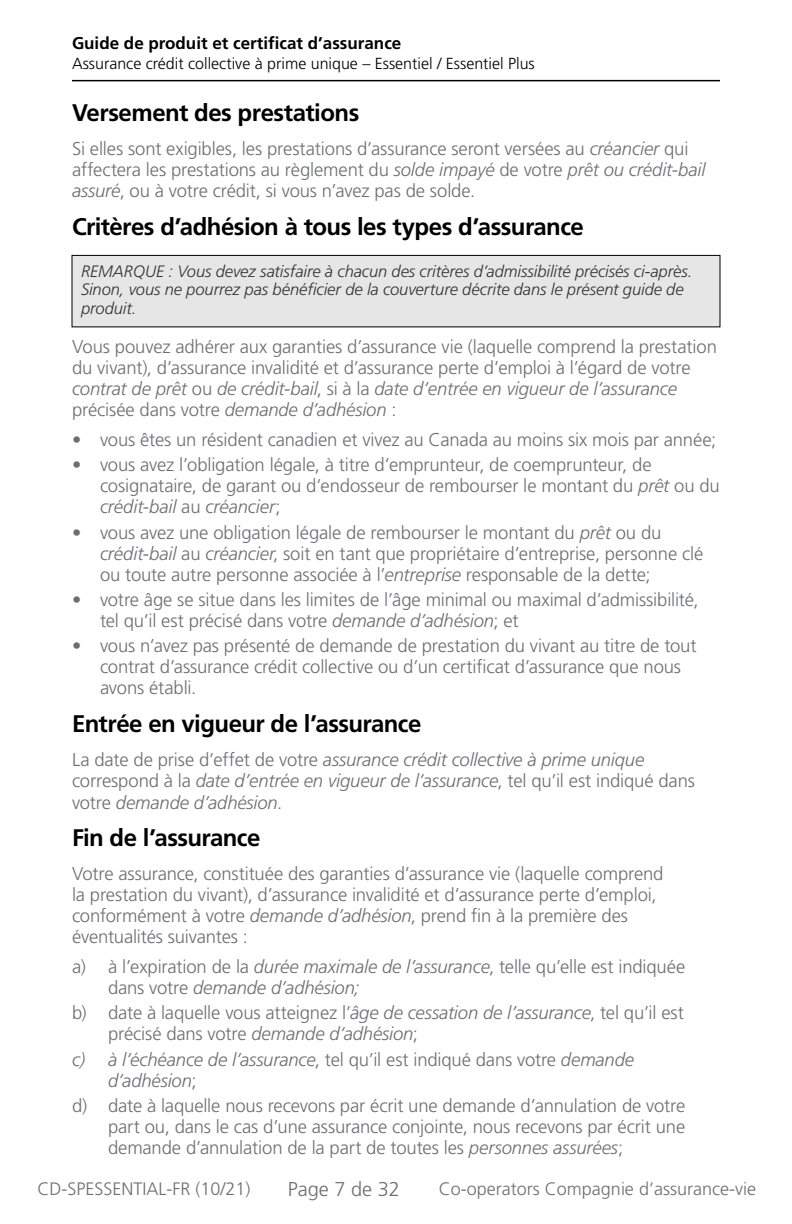
<style>
.page{position:relative;width:792px;height:1224px;background:#fff}
.page>*{position:absolute;margin:0;border:0;box-sizing:border-box;transform-origin:0 0}
.t1{font:700 24px "Frutiger LT Std";letter-spacing:-.02em;color:#000}
.t2{font:300 20px "Frutiger LT Std";color:#6d6e71}
.t3{font:300 18.4px/21px "Frutiger LT Std";letter-spacing:-.01em;color:#6d6e71}
.t4{font:italic 300 18.4px/21.2px "Frutiger LT Std";letter-spacing:-.01em;color:#6d6e71}
.t5{font:300 18px "Frutiger LT Std";color:#6d6e71}
.t6{font:700 17px "Frutiger LT Std";color:#000}
.t7{font:italic 300 16.4px/18.4px "Frutiger LT Std";letter-spacing:-.005em;color:#333}
.t8{font:300 16px "Frutiger LT Std";color:#000}
.s1{font-style:italic}
.s2{font-style:normal}
</style>
<div class="page">
<hr style="left:73px;top:80px;width:646px;height:1px;background:#000">
<div style="left:72px;top:255px;width:648px;height:72px;background:#e6e6e6"></div>
<div style="left:72px;top:255px;width:648px;height:72px;border:1px solid #000"></div>
<p class="t6" style="left:72px;top:33px;width:331px">Guide de produit et certificat d’assurance</p>
<p class="t8" style="left:72px;top:54px;width:464px">Assurance crédit collective à prime unique – Essentiel / Essentiel Plus</p>
<h3 class="t1" style="left:72px;top:98px;width:289px">Versement des prestations</h3>
<p class="t3" style="left:72px;top:138px;width:635px">Si elles sont exigibles, les prestations d’assurance seront versées au <span class="s1">créancier</span> qui affectera les prestations au règlement du <span class="s1">solde impayé</span> de votre <span class="s1">prêt ou crédit-bail assuré</span>, ou à votre crédit, si vous n’avez pas de solde.</p>
<h3 class="t1" style="left:72px;top:212px;width:513px">Critères d’adhésion à tous les types d’assurance</h3>
<p class="t7" style="left:81px;top:262px;width:613px">REMARQUE : Vous devez satisfaire à chacun des critères d’admissibilité précisés ci-après.<br>Sinon, vous ne pourrez pas bénéficier de la couverture décrite dans le présent guide de produit.</p>
<p class="t3" style="left:72px;top:337px;width:646px">Vous pouvez adhérer aux garanties d’assurance vie (laquelle comprend la prestation du vivant), d’assurance invalidité et d’assurance perte d’emploi à l’égard de votre <span class="s1">contrat de prêt</span> ou <span class="s1">de crédit-bail</span>, si à la <span class="s1">date d’entrée en vigueur de l’assurance </span>précisée dans votre <span class="s1">demande d’adhésion</span> :</p>
<p class="t3" style="left:72px;top:430px;width:646px">• vous êtes un résident canadien et vivez au Canada au moins six mois par année;</p>
<p class="t3" style="left:100px;top:455px;width:621px;text-indent:-28px">• vous avez l’obligation légale, à titre d’emprunteur, de coemprunteur, de cosignataire, de garant ou d’endosseur de rembourser le montant du <span class="s1">prêt</span> ou du <span class="s1">crédit-bail</span> au <span class="s1">créancier</span>;</p>
<p class="t3" style="left:100px;top:522px;width:605px;text-indent:-28px">• vous avez une obligation légale de rembourser le montant du <span class="s1">prêt</span> ou du <span class="s1">crédit-bail</span> au <span class="s1">créancier</span>, soit en tant que propriétaire d’entreprise, personne clé ou toute autre personne associée à l’<span class="s1">entreprise</span> responsable de la dette;</p>
<p class="t3" style="left:100px;top:590px;width:600px;text-indent:-28px">• votre âge se situe dans les limites de l’âge minimal ou maximal d’admissibilité, tel qu’il est précisé dans votre <span class="s1">demande d’adhésion</span>; et</p>
<p class="t3" style="left:100px;top:636px;width:598px;text-indent:-28px">• vous n’avez pas présenté de demande de prestation du vivant au titre de tout contrat d’assurance crédit collective ou d’un certificat d’assurance que nous avons établi.</p>
<h3 class="t1" style="left:72px;top:709px;width:351px">Entrée en vigueur de l’assurance</h3>
<p class="t4" style="left:72px;top:749px;width:624px"><span class="s2">La date de prise d’effet de votre</span> assurance crédit collective à prime unique <span class="s2">correspond à la</span> date d’entrée en vigueur de l’assurance<span class="s2">, tel qu’il est indiqué dans votre</span> demande d’adhésion<span class="s2">.</span></p>
<h3 class="t1" style="left:72px;top:824px;width:190px">Fin de l’assurance</h3>
<p class="t3" style="left:72px;top:864px;width:593px">Votre assurance, constituée des garanties d’assurance vie (laquelle comprend la prestation du vivant), d’assurance invalidité et d’assurance perte d’emploi, conformément à votre <span class="s1">demande d’adhésion</span>, prend fin à la première des éventualités suivantes :</p>
<p class="t3" style="left:108px;top:956px;width:579px;text-indent:-36px">a) à l’expiration de la <span class="s1">durée maximale de l’assurance</span>, telle qu’elle est indiquée dans votre <span class="s1">demande d’adhésion;</span></p>
<p class="t3" style="left:108px;top:1003px;width:577px;text-indent:-36px">b) date à laquelle vous atteignez l’<span class="s1">âge de cessation de l’assurance</span>, tel qu’il est précisé dans votre <span class="s1">demande d’adhésion</span>;</p>
<p class="t4" style="left:108px;top:1049px;width:528px;text-indent:-36px">c) à l’échéance de l’assurance<span class="s2">, tel qu’il est indiqué dans votre</span> demande d’adhésion<span class="s2">;</span></p>
<p class="t3" style="left:108px;top:1095px;width:579px;text-align:justify;text-indent:-36px">d) date à laquelle nous recevons par écrit une demande d’annulation de votre part ou, dans le cas d’une assurance conjointe, nous recevons par écrit une demande d’annulation de la part de toutes les <span class="s1">personnes assurées</span>;</p>
<p class="t2" style="left:288px;top:1178px;width:114px">Page 7 de 32</p>
<p class="t5" style="left:37px;top:1179px;width:215px">CD-SPESSENTIAL-FR (10/21)</p>
<p class="t5" style="left:439px;top:1179px;width:319px">Co-operators Compagnie d’assurance-vie</p>
</div>
